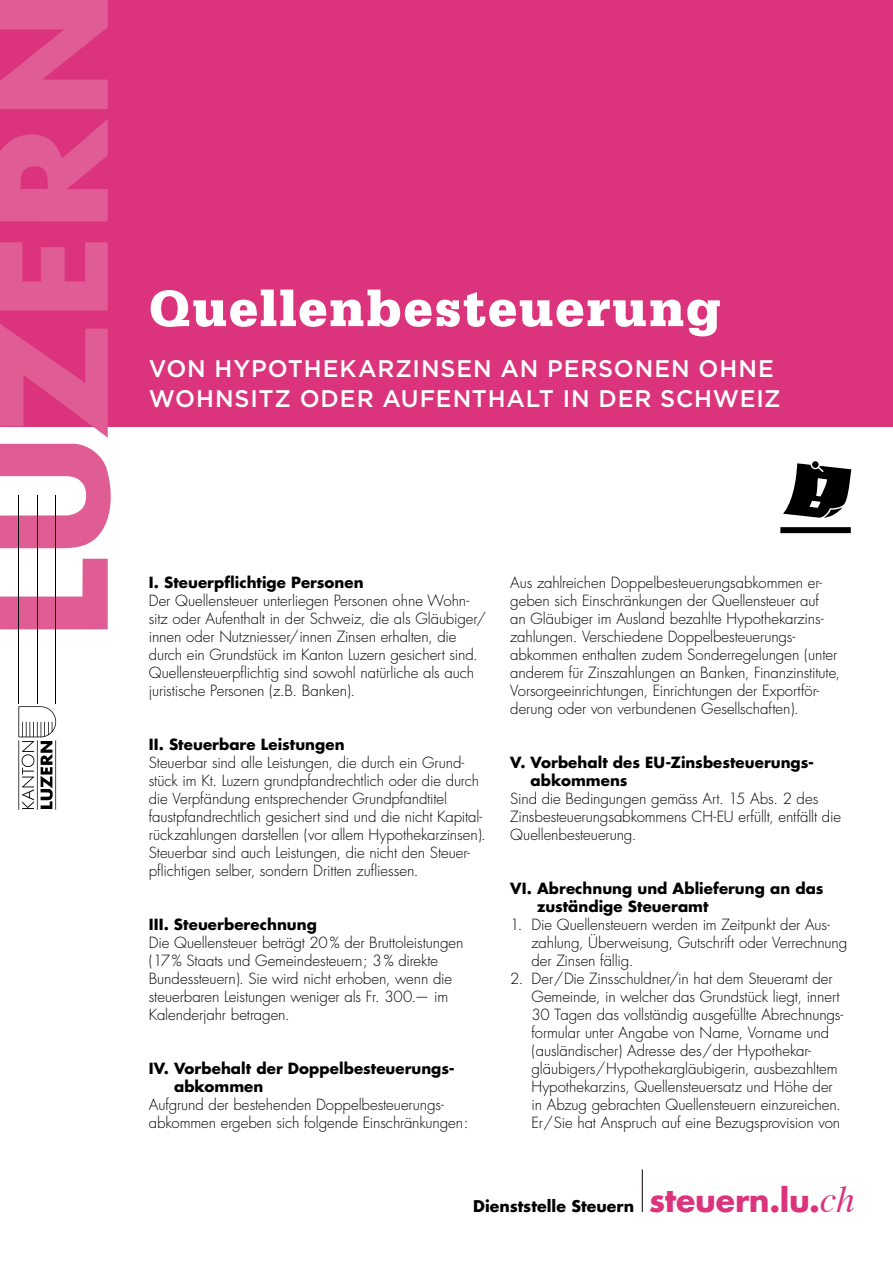
<style>
.page{position:relative;width:893px;height:1263px;background:#fff}
.page>*{position:absolute;margin:0;border:0;box-sizing:border-box;transform-origin:0 0}
.t1{font:900 54px "Serifa LT";letter-spacing:.03em;color:#fff}
.t2{font:700 31.5px "Futura Luzern";letter-spacing:-.005em;color:#dc337d}
.t3{font:500 24px/30px "Gotham";letter-spacing:.04em;color:#fff}
.t4{font:700 15.75px "Futura Luzern";color:#000}
.Grundschrift{font:300 15px/18px "Futura Luzern";letter-spacing:-.005em;color:#000}
.Aufzählung_ohne_Zeic{font:300 15px/18px "Futura Luzern";letter-spacing:-.005em;color:#000}
.Untertitel{font:700 15px/18px "Futura Luzern";letter-spacing:.005em;color:#000}
.s1{font-family:"Times";font-weight:400;font-style:italic;font-size:37.5px}
</style>
<div class="page">
<hr style="left:642px;top:1169px;width:1px;height:43px;background:#000">
<div style="left:0;top:0;width:893px;height:427px;background:#dc337d"></div>
<svg style="left:0;top:324px;width:108px;height:114px"></svg>
<svg style="left:0;top:0;width:108px;height:109px"></svg>
<svg style="left:0;top:444px;width:111px;height:104px"></svg>
<svg style="left:0;top:242px;width:108px;height:68px"></svg>
<svg style="left:0;top:559px;width:108px;height:70px"></svg>
<svg style="left:0;top:119px;width:108px;height:102px"></svg>
<hr style="left:18px;top:740px;width:1px;height:70px;background:#000">
<hr style="left:37px;top:740px;width:1px;height:70px;background:#000">
<hr style="left:37px;top:495px;width:1px;height:208px;background:#000">
<hr style="left:55px;top:740px;width:1px;height:70px;background:#000">
<hr style="left:55px;top:495px;width:1px;height:208px;background:#000">
<svg style="left:18px;top:706px;width:38px;height:103px"></svg>
<hr style="left:18px;top:495px;width:1px;height:208px;background:#000">
<svg style="left:783px;top:461px;width:68px;height:57px"></svg>
<div style="left:780px;top:527px;width:71px;height:6px;background:#000"></div>
<p class="t1" style="left:149px;top:277px;width:574px">Quellenbesteuerung</p>
<p class="t3" style="left:149px;top:354px;width:633px">VON HYPOTHEKARZINSEN AN PERSONEN OHNE<br>WOHNSITZ ODER AUFENTHALT IN DER SCHWEIZ</p>
<p class="Untertitel" style="left:149px;top:573px;width:216px">I. Steuerpflichtige Personen</p>
<p class="Grundschrift" style="left:149px;top:591px;width:339px">Der Quellensteuer unterliegen Personen ohne Wohn&shy;sitz oder Aufenthalt in der Schweiz, die als Gläubiger/ innen oder Nutzniesser/innen Zinsen erhalten, die durch ein Grundstück im Kanton Luzern gesichert sind.<br>Quellensteuerpflichtig sind sowohl natürliche als auch juristische Personen (z.B. Banken).</p>
<p class="Untertitel" style="left:149px;top:735px;width:197px">II. Steuerbare Leistungen</p>
<p class="Grundschrift" style="left:149px;top:753px;width:339px">Steuerbar sind alle Leistungen, die durch ein Grund&shy;stück im Kt. Luzern grundpfandrechtlich oder die durch die Verpfändung entsprechender Grundpfandtitel faustpfandrechtlich gesichert sind und die nicht Kapital&shy;rückzahlungen darstellen (vor allem Hypothekarzinsen).<br>Steuerbar sind auch Leistungen, die nicht den Steuer&shy;pflichtigen selber, sondern Dritten zufliessen.</p>
<p class="Untertitel" style="left:149px;top:915px;width:170px">III. Steuerberechnung</p>
<p class="Grundschrift" style="left:149px;top:933px;width:316px">Die Quellensteuer beträgt 20% der Bruttoleistungen (17% Staats und Gemeindesteuern; 3% direkte Bundessteuern). Sie wird nicht erhoben, wenn die steuerbaren Leistungen weniger als Fr. 300.— im Kalenderjahr betragen.</p>
<p class="Untertitel" style="left:174px;top:1059px;width:282px;text-indent:-25px">IV. Vorbehalt der Doppelbesteuerungs&shy;abkommen</p>
<p class="Grundschrift" style="left:149px;top:1095px;width:321px">Aufgrund der bestehenden Doppelbesteuerungs&shy;abkommen ergeben sich folgende Einschränkungen:</p>
<p class="Grundschrift" style="left:510px;top:573px;width:331px">Aus zahlreichen Doppelbesteuerungsabkommen er&shy;geben sich Einschränkungen der Quellensteuer auf<br>an Gläubiger im Ausland bezahlte Hypothekarzins&shy;zahlungen. Verschiedene Doppelbesteuerungs&shy;abkommen enthalten zudem Sonderregelungen (unter anderem für Zinszahlungen an Banken, Finanzinstitute, Vorsorgeeinrichtungen, Einrichtungen der Exportför&shy;derung oder von verbundenen Gesellschaften).</p>
<p class="Untertitel" style="left:531px;top:753px;width:285px;text-indent:-20px">V. Vorbehalt des EU-Zinsbesteuerungs&shy;abkommens</p>
<p class="Grundschrift" style="left:510px;top:789px;width:332px">Sind die Bedingungen gemäss Art. 15 Abs. 2 des<br>Zinsbesteuerungsabkommens CH-EU erfüllt, entfällt die<br>Quellenbesteuerung.</p>
<p class="Untertitel" style="left:537px;top:879px;width:288px;text-indent:-27px">VI. Abrechnung und Ablieferung an das zuständige Steueramt</p>
<p class="Aufzählung_ohne_Zeic" style="left:531px;top:915px;width:317px;text-indent:-21px">1. Die Quellensteuern werden im Zeitpunkt der Aus&shy;zahlung, Überweisung, Gutschrift oder Verrechnung der Zinsen fällig.</p>
<p class="Aufzählung_ohne_Zeic" style="left:531px;top:969px;width:313px;text-indent:-21px">2. Der/Die Zinsschuldner/in hat dem Steueramt der Gemeinde, in welcher das Grundstück liegt, innert 30 Tagen das vollständig ausgefüllte Abrechnungs&shy;formular unter Angabe von Name, Vorname und (ausländischer) Adresse des/der Hypothekar&shy;gläubigers/Hypothekargläubigerin, ausbezahltem Hypothekarzins, Quellensteuersatz und Höhe der in Abzug gebrachten Quellensteuern einzureichen.<br>Er/Sie hat Anspruch auf eine Bezugsprovision von</p>
<p class="t4" style="left:473px;top:1195px;width:162px">Dienststelle Steuern</p>
<p class="t2" style="left:649px;top:1179px;width:207px">steuern.lu.<span class="s1">ch</span></p>
</div>
